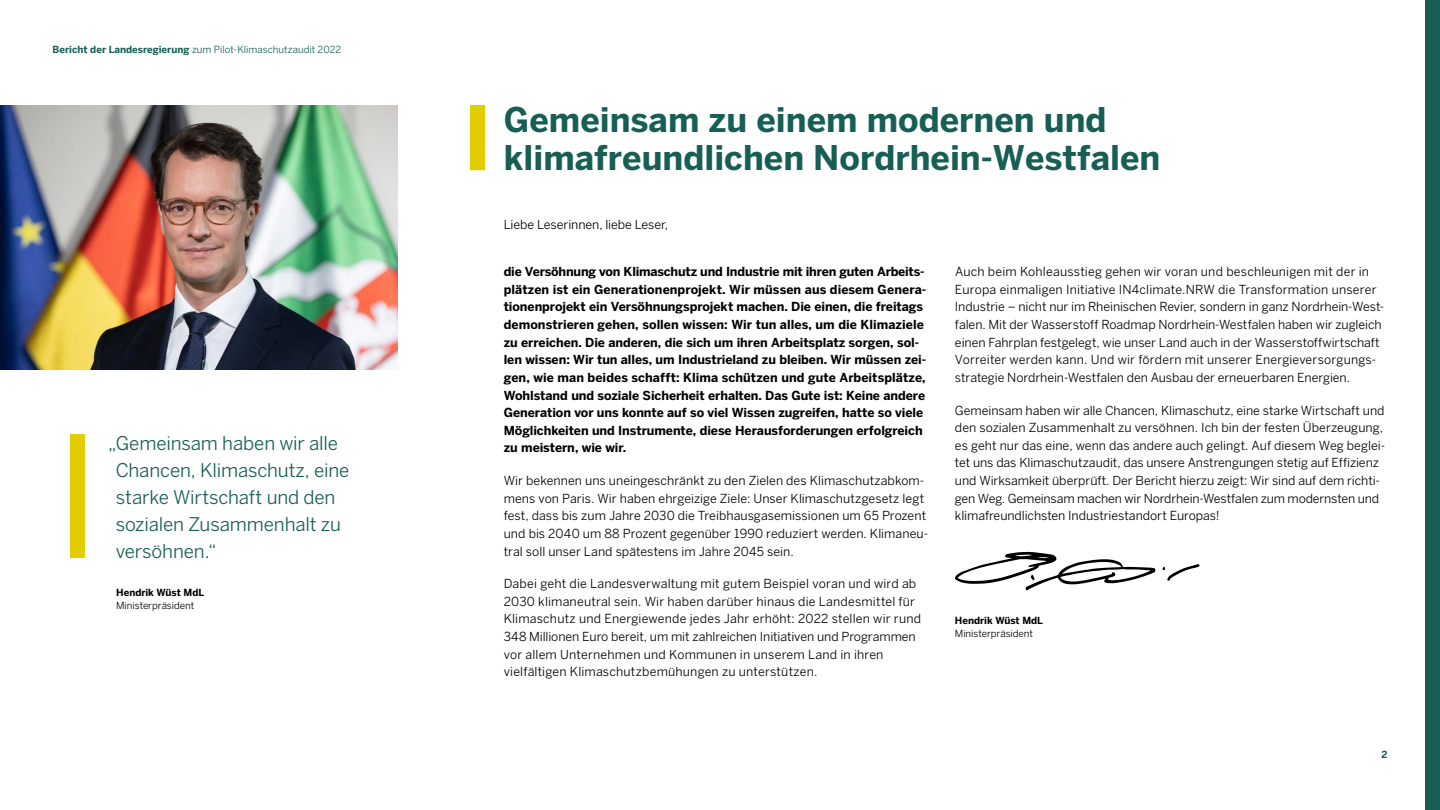
<style>
.page{position:relative;width:1440px;height:810px;background:#fff}
.page>*{position:absolute;margin:0;border:0;box-sizing:border-box;transform-origin:0 0}
.Einstieg_H1_Einstieg{font:700 33.75px/38.2px "Benton Sans";color:#175e54}
.Einstieg_Zitat_Wüst_Einstieg{font:18.75px/27px "Benton Sans";letter-spacing:-.01em;color:#175e54}
.Einstieg_Copy_Einstieg{font:12.38px/17.6px "Benton Sans";color:#000}
.Einstieg_Copy_Einstieg-2{font:700 12.38px/17.6px "Benton Sans";letter-spacing:-.005em;color:#000}
.t1{font:9.75px "Benton Sans";color:#175e54}
.Einstieg_Zitat_Namen_Einstieg{font:9.75px "Benton Sans";letter-spacing:-.005em;color:#000}
.Einstieg_Signatur{font:9.75px "Benton Sans";letter-spacing:-.005em;color:#000}
.Einstieg_Zitat_Namen_Einstieg-2{font:700 9.75px "Benton Sans";color:#000}
.Einstieg_Signatur-2{font:700 9.75px "Benton Sans";color:#000}
.t2{font:700 9.75px "Benton Sans";color:#175e54}
.s1{font-weight:700}
</style>
<div class="page">
<div style="left:1425px;top:0;width:15px;height:810px;background:#175e54"></div>
<img style="left:0;top:105px;width:397px;height:265px">
<div style="left:70px;top:434px;width:15px;height:124px;background:#e1cd00"></div>
<div style="left:470px;top:105px;width:15px;height:65px;background:#e1cd00"></div>
<svg style="left:955px;top:552px;width:201px;height:38px"></svg>
<svg style="left:1163px;top:564px;width:36px;height:17px"></svg>
<p class="t1" style="left:52px;top:43px;width:290px"><span class="s1">Bericht der Landesregierung</span> zum Pilot-Klimaschutzaudit 2022</p>
<p class="Einstieg_Zitat_Wüst_Einstieg" style="left:116px;top:429px;width:235px;text-indent:-8px">„Gemeinsam haben wir alle<br>Chancen, Klimaschutz, eine starke Wirtschaft und den sozialen Zusammenhalt zu versöhnen.“</p>
<p class="Einstieg_Zitat_Namen_Einstieg-2" style="left:116px;top:586px;width:90px">Hendrik Wüst MdL</p>
<p class="Einstieg_Zitat_Namen_Einstieg" style="left:116px;top:600px;width:80px">Ministerpräsident</p>
<h1 class="Einstieg_H1_Einstieg" style="left:504px;top:100px;width:658px">Gemeinsam zu einem modernen und klimafreundlichen Nordrhein-Westfalen</h1>
<p class="Einstieg_Copy_Einstieg" style="left:504px;top:215px;width:166px">Liebe Leserinnen, liebe Leser,</p>
<p class="Einstieg_Copy_Einstieg-2" style="left:504px;top:263px;width:424px">die Versöhnung von Klimaschutz und Industrie mit ihren guten Arbeits&shy;plätzen ist ein Generationenprojekt. Wir müssen aus diesem Genera&shy;tionenprojekt ein Versöhnungsprojekt machen. Die einen, die freitags demonstrieren gehen, sollen wissen: Wir tun alles, um die Klimaziele zu erreichen. Die anderen, die sich um ihren Arbeitsplatz sorgen, sol&shy;len wissen: Wir tun alles, um Industrieland zu bleiben. Wir müssen zei&shy;gen, wie man beides schafft: Klima schützen und gute Arbeitsplätze, Wohlstand und soziale Sicherheit erhalten. Das Gute ist: Keine andere Generation vor uns konnte auf so viel Wissen zugreifen, hatte so viele Möglichkeiten und Instrumente, diese Herausforderungen erfolgreich zu meistern, wie wir.</p>
<p class="Einstieg_Copy_Einstieg" style="left:504px;top:472px;width:424px">Wir bekennen uns uneingeschränkt zu den Zielen des Klimaschutzabkom&shy;mens von Paris. Wir haben ehrgeizige Ziele: Unser Klimaschutzgesetz legt fest, dass bis zum Jahre 2030 die Treibhausgasemissionen um 65 Prozent und bis 2040 um 88 Prozent gegenüber 1990 reduziert werden. Klimaneu&shy;tral soll unser Land spätestens im Jahre 2045 sein.</p>
<p class="Einstieg_Copy_Einstieg" style="left:504px;top:575px;width:419px">Dabei geht die Landesverwaltung mit gutem Beispiel voran und wird ab 2030 klimaneutral sein. Wir haben darüber hinaus die Landesmittel für Klimaschutz und Energiewende jedes Jahr erhöht: 2022 stellen wir rund 348 Millionen Euro bereit, um mit zahlreichen Initiativen und Programmen vor allem Unternehmen und Kommunen in unserem Land in ihren vielfältigen Klimaschutzbemühungen zu unterstützen.</p>
<p class="Einstieg_Copy_Einstieg" style="left:955px;top:263px;width:431px">Auch beim Kohleausstieg gehen wir voran und beschleunigen mit der in Europa einmaligen Initiative IN4climate.NRW die Transformation unserer Industrie – nicht nur im Rheinischen Revier, sondern in ganz Nordrhein-West&shy;falen. Mit der Wasserstoff Roadmap Nordrhein-Westfalen haben wir zugleich einen Fahrplan festgelegt, wie unser Land auch in der Wasserstoffwirtschaft Vorreiter werden kann. Und wir fördern mit unserer Energieversorgungs&shy;strategie Nordrhein-Westfalen den Ausbau der erneuerbaren Energien.</p>
<p class="Einstieg_Copy_Einstieg" style="left:955px;top:401px;width:432px">Gemeinsam haben wir alle Chancen, Klimaschutz, eine starke Wirtschaft und den sozialen Zusammenhalt zu versöhnen. Ich bin der festen Überzeugung, es geht nur das eine, wenn das andere auch gelingt. Auf diesem Weg beglei&shy;tet uns das Klimaschutzaudit, das unsere Anstrengungen stetig auf Effizienz und Wirksamkeit überprüft. Der Bericht hierzu zeigt: Wir sind auf dem richti&shy;gen Weg. Gemeinsam machen wir Nordrhein-Westfalen zum modernsten und klimafreundlichsten Industriestandort Europas!</p>
<p class="Einstieg_Signatur-2" style="left:955px;top:614px;width:90px">Hendrik Wüst MdL</p>
<p class="Einstieg_Signatur" style="left:955px;top:628px;width:80px">Ministerpräsident</p>
<p class="t2" style="left:1382px;top:748px;width:7px">2</p>
</div>
